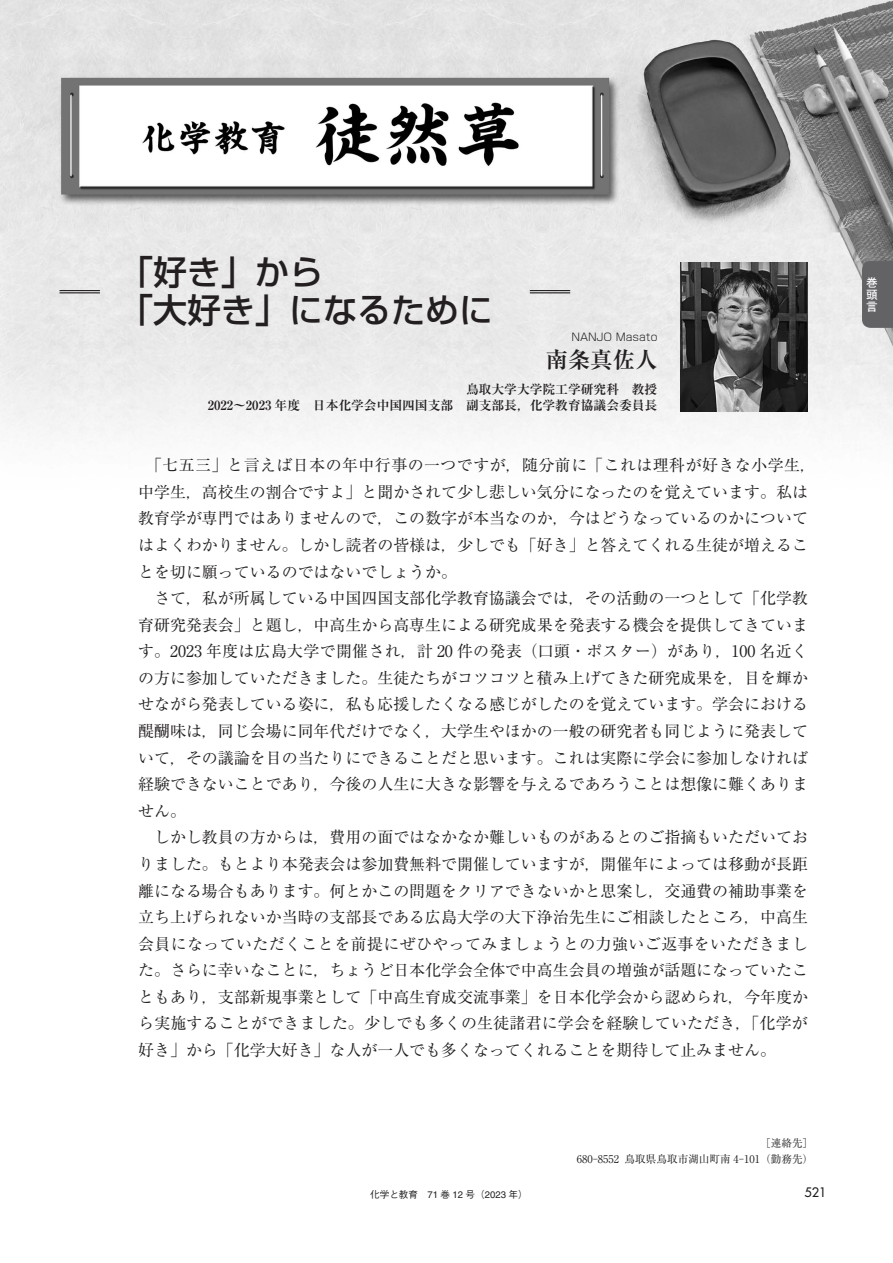
<style>
.page{position:relative;width:893px;height:1263px;background:#fff}
.page>*{position:absolute;margin:0;border:0;box-sizing:border-box;transform-origin:0 0}
.t1{font:500 34.05px/38.2px "Shin Go Pr 6";color:#231f20}
.t2{font:700 22.35px "Ryumin Pr 6";color:#231f20}
.t3{font:15.9px/26.5px "Ryumin Pr 6";color:#231f20}
.t4{font:700 12.75px/15.9px "Ryumin Pr 6";color:#231f20;text-align:right}
.t5{font:500 12.75px "Futura Std";color:#231f20}
.t6{font:11.7px/11.7px "Heisei Kaku Go Std W5";color:#fff;text-align:justify}
.t7{font:10.65px/15.9px "Ryumin Pr 6";color:#231f20;text-align:right}
.t8{font:300 10.65px "Shin Go Pr 6";color:#231f20}
.t9{font:500 9.6px "Gothic BBB Pr 6";color:#231f20}
.s1{font-family:"Helvetica LT Std";font-weight:400}
</style>
<div class="page">
<img style="left:0;top:0;width:893px;height:438px">
<div style="left:862px;top:261px;width:31px;height:67px;background:#636366"></div>
<hr style="left:60px;top:290px;width:40px;height:1px;background:#231f20">
<hr style="left:60px;top:292px;width:40px;height:1px;background:#231f20">
<hr style="left:530px;top:290px;width:40px;height:1px;background:#231f20">
<hr style="left:530px;top:292px;width:40px;height:1px;background:#231f20">
<img style="left:680px;top:263px;width:128px;height:148px">
<h1 class="t1" style="left:119px;top:251px;width:376px">「好き」から<br>「大好き」になるために</h1>
<p class="t8" style="left:571px;top:328px;width:87px">NANJO Masato</p>
<h2 class="t2" style="left:546px;top:342px;width:113px">南条真佐人</h2>
<p class="t4" style="left:208px;top:381px;width:451px">鳥取大学大学院工学研究科　教授<br>2022～2023 年度　日本化学会中国四国支部　副支部長，化学教育協議会委員長</p>
<p class="t3" style="left:138px;top:451px;width:679px">　「七五三」と言えば日本の年中行事の一つですが，随分前に「これは理科が好きな小学生，中学生，高校生の割合ですよ」と聞かされて少し悲しい気分になったのを覚えています。私は教育学が専門ではありませんので，この数字が本当なのか，今はどうなっているのかについてはよくわかりません。しかし読者の皆様は，少しでも「好き」と答えてくれる生徒が増えることを切に願っているのではないでしょうか。<br>　さて，私が所属している中国四国支部化学教育協議会では，その活動の一つとして「化学教育研究発表会」と題し，中高生から高専生による研究成果を発表する機会を提供してきています。2023 年度は広島大学で開催され，計 20 件の発表（口頭・ポスター）があり，100 名近くの方に参加していただきました。生徒たちがコツコツと積み上げてきた研究成果を，目を輝かせながら発表している姿に，私も応援したくなる感じがしたのを覚えています。学会における醍醐味は，同じ会場に同年代だけでなく，大学生やほかの一般の研究者も同じように発表していて，その議論を目の当たりにできることだと思います。これは実際に学会に参加しなければ経験できないことであり，今後の人生に大きな影響を与えるであろうことは想像に難くありません。<br>　しかし教員の方からは，費用の面ではなかなか難しいものがあるとのご指摘もいただいておりました。もとより本発表会は参加費無料で開催していますが，開催年によっては移動が長距離になる場合もあります。何とかこの問題をクリアできないかと思案し，交通費の補助事業を立ち上げられないか当時の支部長である広島大学の大下浄治先生にご相談したところ，中高生会員になっていただくことを前提にぜひやってみましょうとの力強いご返事をいただきました。さらに幸いなことに，ちょうど日本化学会全体で中高生会員の増強が話題になっていたこともあり，支部新規事業として「中高生育成交流事業」を日本化学会から認められ，今年度から実施することができました。少しでも多くの生徒諸君に学会を経験していただき，「化学が好き」から「化学大好き」な人が一人でも多くなってくれることを期待して止みません。</p>
<p class="t7" style="left:577px;top:1134px;width:238px">［連絡先］<br>680-8552 鳥取県鳥取市湖山町南 4-101（勤務先）</p>
<p class="t9" style="left:370px;top:1187px;width:159px">化学と教育　<span class="s1">71</span> 巻 <span class="s1">12</span> 号（<span class="s1">2023</span> 年）</p>
<p class="t5" style="left:804px;top:1184px;width:24px">521</p>
<p class="t6" style="left:866px;top:277px;width:13px">巻頭言</p>
</div>
